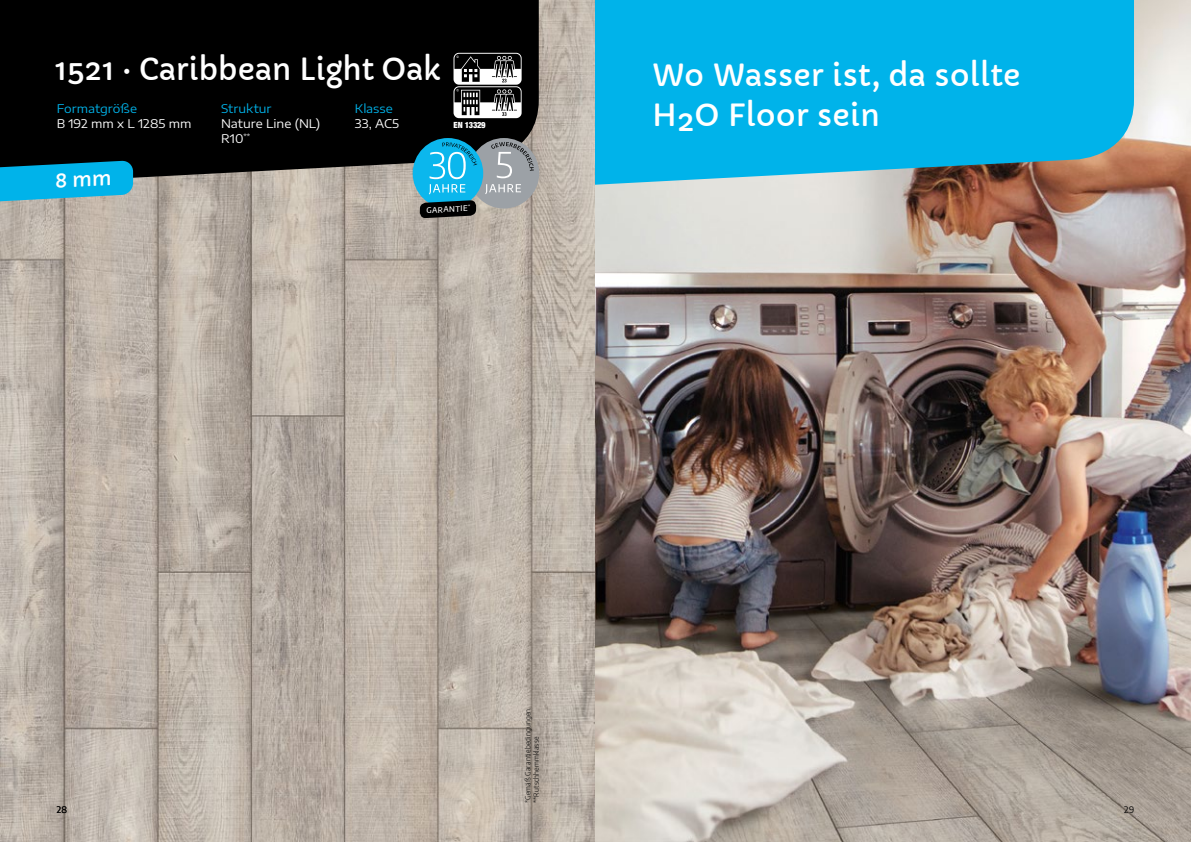
<style>
.page{position:relative;width:1191px;height:842px;background:#fff}
.page>*{position:absolute;margin:0;border:0;box-sizing:border-box;transform-origin:0 0}
.t1{font:30px/40px "Capriola";letter-spacing:.005em;color:#fff}
.t2{font:12px/15px "Encode Sans Expanded";color:#fff}
.t3{font:12px "Encode Sans Expanded";color:#00b3ea}
.t4{font:9px "Encode Sans";color:#000}
.t5{font:900 condensed 8.5px "Helvetica Neue LT Std";letter-spacing:-.04em;color:#fff}
.t6{font:500 7.7px "Encode Sans";color:#fff}
.t7{font:300 7px/8.4px "Encode Sans";letter-spacing:.02em;color:#000}
</style>
<div class="page">
<img style="left:0;top:0;width:595px;height:842px">
<div style="left:0;top:0;width:539px;height:185px;background:#000"></div>
<div style="left:469px;top:138px;width:70px;height:71px;background:#9ca1a6;border-radius:50%"></div>
<div style="left:413px;top:138px;width:70px;height:71px;background:#0bb7ed;border-radius:50%"></div>
<svg style="left:420px;top:200px;width:56px;height:18px"></svg>
<svg style="left:485px;top:184px;width:36px;height:10px"></svg>
<svg style="left:491px;top:142px;width:43px;height:36px"></svg>
<svg style="left:429px;top:142px;width:48px;height:52px"></svg>
<svg style="left:453px;top:53px;width:68px;height:65px"></svg>
<img style="left:595px;top:0;width:596px;height:842px">
<svg style="left:595px;top:0;width:539px;height:185px;background:#0eafe0"></svg>
<svg style="left:0;top:161px;width:133px;height:41px;background:#14a5d1"></svg>
<p class="t1" style="left:55px;top:50px;width:387px">1521 · Caribbean Light Oak</p>
<p class="t3" style="left:57px;top:100px;width:82px">Formatgröße</p>
<p class="t2" style="left:57px;top:116px;width:136px">B 192 mm x L 1285 mm</p>
<p class="t3" style="left:221px;top:100px;width:52px">Struktur</p>
<p class="t2" style="left:221px;top:116px;width:101px">Nature Line (NL)<br>R10<sup>**</sup></p>
<p class="t3" style="left:355px;top:100px;width:39px">Klasse</p>
<p class="t2" style="left:355px;top:116px;width:46px">33, AC5</p>
<p class="t5" style="left:453px;top:120px;width:33px">EN 13329</p>
<p class="t6" style="left:426px;top:205px;width:46px;rotate:-3deg">GARANTIE<sup>*</sup></p>
<p class="t1" style="left:652px;top:55px;width:370px">Wo Wasser ist, da sollte<br>H2O Floor sein</p>
<p class="t4" style="left:57px;top:803px;width:12px">28</p>
<p class="t7" style="left:523px;top:803px;width:98px;rotate:-90deg">*Gemäß Garantiebedingungen. **Rutschhemmklasse</p>
<p class="t4" style="left:1124px;top:803px;width:11px">29</p>
</div>
